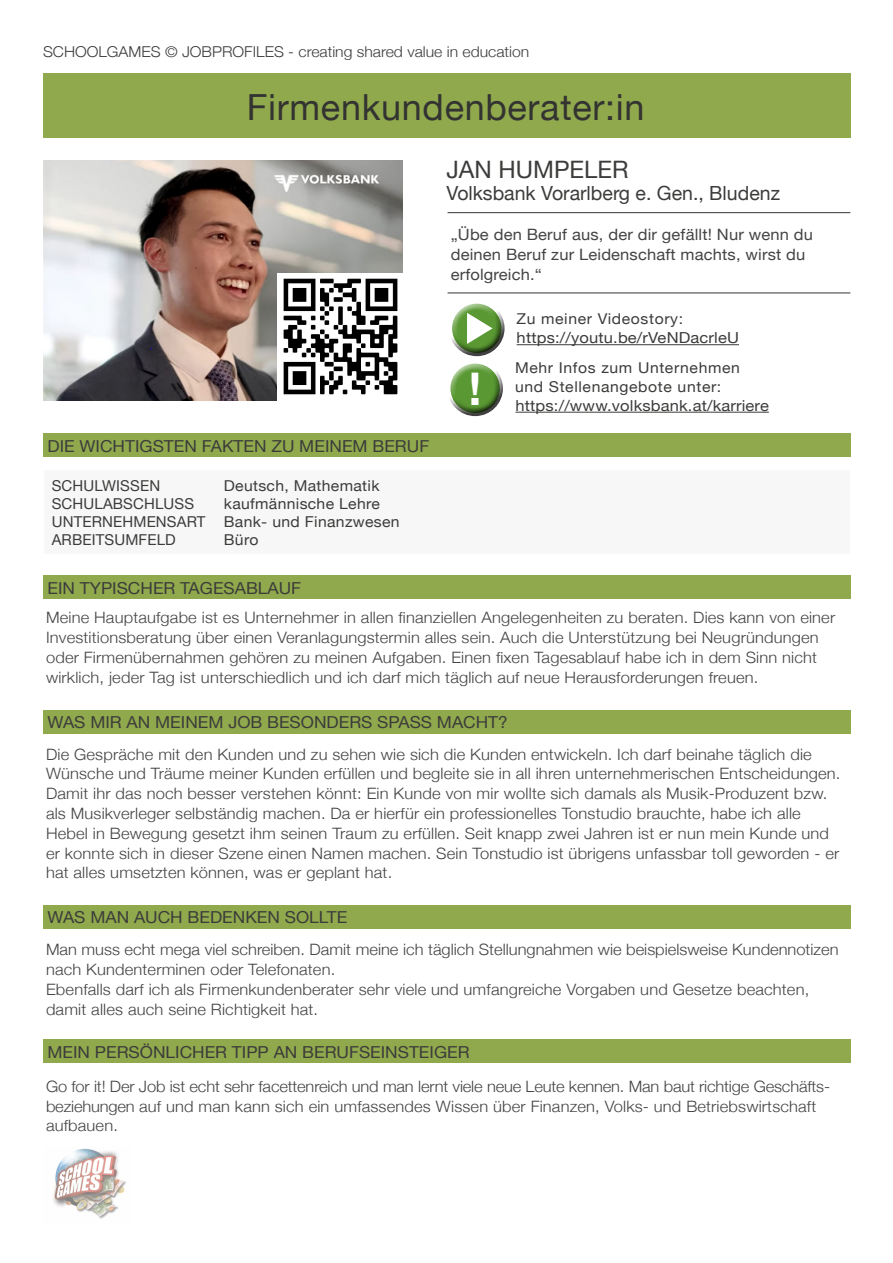
<style>
.page{position:relative;width:893px;height:1263px;background:#fff}
.page>*{position:absolute;margin:0;border:0;box-sizing:border-box;transform-origin:0 0}
.t1{font:700 45px "Helvetica Neue";color:#fff}
.t2{font:36px "Helvetica Neue";letter-spacing:.02em;color:#333332}
.t3{font:24px "Helvetica Neue";color:#3c3c3b}
.t4{font:19.5px "Helvetica Neue";color:#3c3c3b}
.t5{font:16.5px "Helvetica Neue";color:#3c3c3b;scale:1.05 1}
.t6{font:300 15.6px/19.8px "Helvetica Neue";letter-spacing:.01em;color:#454444;scale:1.05 1}
.t7{font:300 15.6px/19.8px "Helvetica Neue";letter-spacing:-.01em;color:#454444;scale:1.05 1}
.t8{font:15.6px/19.8px "Helvetica Neue";letter-spacing:.01em;color:#454444;scale:1.05 1}
.t9{font:15.15px "Helvetica Neue";letter-spacing:.01em;color:#3c3c3b;scale:1.09 1}
.t10{font:15px "Helvetica Neue";letter-spacing:.04em;color:#3c3c3b;scale:1.05 1}
.t11{font:15px "Helvetica Neue";letter-spacing:.02em;color:#3c3c3b;scale:1.05 1}
.t12{font:300 15px "Helvetica Neue";color:#3c3c3b;scale:1.05 1}
.t13{font:15px "Helvetica Neue";letter-spacing:.02em;color:#3c3c3b}
</style>
<div class="page">
<div style="left:44px;top:470px;width:806px;height:84px;background:#f7f7f7"></div>
<div style="left:43px;top:73px;width:807px;height:64px;background:#90a94c"></div>
<div style="left:43px;top:434px;width:807px;height:23px;background:#90a94c"></div>
<div style="left:43px;top:575px;width:807px;height:24px;background:#90a94c"></div>
<div style="left:43px;top:710px;width:807px;height:23px;background:#90a94c"></div>
<div style="left:43px;top:905px;width:807px;height:23px;background:#90a94c"></div>
<div style="left:43px;top:1040px;width:807px;height:23px;background:#90a94c"></div>
<img style="left:43px;top:160px;width:359px;height:241px">
<hr style="left:448px;top:212px;width:402px;height:1px;background:#4a4a49">
<hr style="left:448px;top:292px;width:402px;height:1px;background:#4a4a49">
<div style="left:446px;top:360px;width:57px;height:41px;background:#fff;opacity:.75"></div>
<div style="left:446px;top:368px;width:57px;height:50px;background:#000;opacity:.75"></div>
<img style="left:53px;top:1149px;width:73px;height:70px">
<hr style="left:517px;top:344px;width:222px;height:1px;background:#3c3c3b">
<hr style="left:515px;top:412px;width:254px;height:1px;background:#3c3c3b">
<img style="left:277px;top:273px;width:125px;height:128px">
<div style="left:447px;top:300px;width:58px;height:41px;background:#fff;opacity:.75"></div>
<div style="left:447px;top:308px;width:58px;height:50px;background:#000;opacity:.75"></div>
<svg style="left:467px;top:313px;width:26px;height:31px"></svg>
<p class="t12" style="left:43px;top:39px;width:465px">SCHOOLGAMES © JOBPROFILES - creating shared value in education</p>
<p class="t2" style="left:247px;top:81px;width:399px">Firmenkundenberater:in</p>
<p class="t3" style="left:446px;top:152px;width:184px">JAN HUMPELER</p>
<p class="t4" style="left:446px;top:179px;width:335px">Volksbank Vorarlberg e. Gen., Bludenz</p>
<p class="t8" style="left:451px;top:225px;width:346px">„Übe den Beruf aus, der dir gefällt! Nur wenn du deinen Beruf zur Leidenschaft machts, wirst du erfolgreich.“</p>
<p class="t10" style="left:516px;top:307px;width:160px">Zu meiner Videostory:</p>
<p class="t5" style="left:47px;top:434px;width:365px">DIE WICHTIGSTEN FAKTEN ZU MEINEM BERUF</p>
<p class="t13" style="left:52px;top:475px;width:110px">SCHULWISSEN</p>
<p class="t13" style="left:52px;top:493px;width:144px">SCHULABSCHLUSS</p>
<p class="t13" style="left:52px;top:511px;width:155px">UNTERNEHMENSART</p>
<p class="t13" style="left:52px;top:529px;width:126px">ARBEITSUMFELD</p>
<p class="t11" style="left:224px;top:475px;width:150px">Deutsch, Mathematik</p>
<p class="t11" style="left:224px;top:493px;width:150px">kaufmännische Lehre</p>
<p class="t11" style="left:224px;top:511px;width:169px">Bank- und Finanzwesen</p>
<p class="t11" style="left:224px;top:529px;width:34px">Büro</p>
<p class="t5" style="left:47px;top:576px;width:243px">EIN TYPISCHER TAGESABLAUF</p>
<p class="t1" style="left:469px;top:354px;width:14px">!</p>
<p class="t9" style="left:517px;top:327px;width:205px">https://youtu.be/rVeNDacrleU</p>
<p class="t10" style="left:515px;top:356px;width:216px">Mehr Infos zum Unternehmen</p>
<p class="t10" style="left:515px;top:375px;width:198px">und Stellenangebote unter:</p>
<p class="t9" style="left:515px;top:394px;width:234px">https://www.volksbank.at/karriere</p>
<p class="t6" style="left:46px;top:607px;width:753px">Meine Hauptaufgabe ist es Unternehmer in allen finanziellen Angelegenheiten zu beraten. Dies kann von einer Investitionsberatung über einen Veranlagungstermin alles sein. Auch die Unterstützung bei Neugründungen oder Firmenübernahmen gehören zu meinen Aufgaben. Einen fixen Tagesablauf habe ich in dem Sinn nicht wirklich, jeder Tag ist unterschiedlich und ich darf mich täglich auf neue Herausforderungen freuen.</p>
<p class="t5" style="left:47px;top:710px;width:440px">WAS MIR AN MEINEM JOB BESONDERS SPASS MACHT?</p>
<p class="t6" style="left:46px;top:743px;width:758px">Die Gespräche mit den Kunden und zu sehen wie sich die Kunden entwickeln. Ich darf beinahe täglich die<br>Wünsche und Träume meiner Kunden erfüllen und begleite sie in all ihren unternehmerischen Entscheidungen.</p>
<p class="t6" style="left:46px;top:782px;width:757px">Damit ihr das noch besser verstehen könnt: Ein Kunde von mir wollte sich damals als Musik-Produzent bzw. als Musikverleger selbständig machen. Da er hierfür ein professionelles Tonstudio brauchte, habe ich alle Hebel in Bewegung gesetzt ihm seinen Traum zu erfüllen. Seit knapp zwei Jahren ist er nun mein Kunde und er konnte sich in dieser Szene einen Namen machen. Sein Tonstudio ist übrigens unfassbar toll geworden - er hat alles umsetzten können, was er geplant hat.</p>
<p class="t5" style="left:47px;top:905px;width:287px">WAS MAN AUCH BEDENKEN SOLLTE</p>
<p class="t6" style="left:46px;top:938px;width:756px">Man muss echt mega viel schreiben. Damit meine ich täglich Stellungnahmen wie beispielsweise Kundennotizen nach Kundenterminen oder Telefonaten.</p>
<p class="t6" style="left:46px;top:978px;width:728px">Ebenfalls darf ich als Firmenkundenberater sehr viele und umfangreiche Vorgaben und Gesetze beachten, damit alles auch seine Richtigkeit hat.</p>
<p class="t5" style="left:47px;top:1040px;width:404px">MEIN PERSÖNLICHER TIPP AN BERUFSEINSTEIGER</p>
<p class="t7" style="left:46px;top:1075px;width:748px">Go for it! Der Job ist echt sehr facettenreich und man lernt viele neue Leute kennen. Man baut richtige Geschäfts&shy;beziehungen auf und man kann sich ein umfassendes Wissen über Finanzen, Volks- und Betriebswirtschaft aufbauen.</p>
</div>
